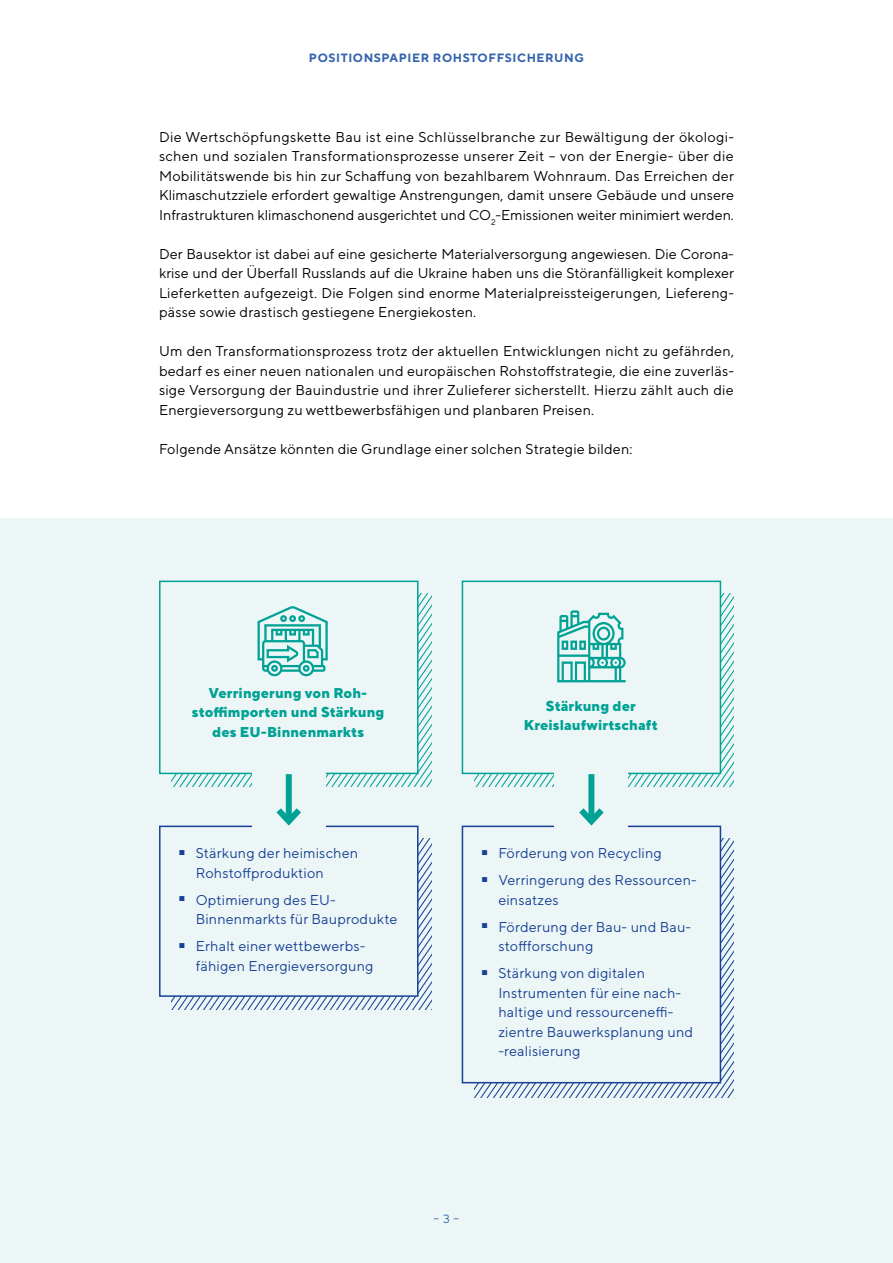
<style>
.page{position:relative;width:893px;height:1263px;background:#fff}
.page>*{position:absolute;margin:0;border:0;box-sizing:border-box;transform-origin:0 0}
.t1{font:14.25px/19.5px "TT Norms Pro";letter-spacing:.015em;color:#000;text-align:justify}
.t2{font:14.25px/19.5px "TT Norms Pro";letter-spacing:.015em;color:#164194}
.t3{font:800 14.25px/19.5px "TT Norms Pro";letter-spacing:.01em;color:#00a295;text-align:center}
.t4{font:700 12px "TT Norms Pro";letter-spacing:.05em;color:#3363ac}
.t5{font:12px "TT Norms Pro";color:#3363ac}
</style>
<div class="page">
<div style="left:0;top:519px;width:893px;height:744px;background:#edf6f6"></div>
<svg style="left:172px;top:593px;width:259px;height:194px"></svg>
<svg style="left:172px;top:838px;width:259px;height:171px"></svg>
<div style="left:159px;top:581px;width:259px;height:193px;background:#edf6f6;border:2px solid #00a295"></div>
<div style="left:159px;top:826px;width:259px;height:171px;background:#edf6f6;border:2px solid #164194"></div>
<svg style="left:474px;top:593px;width:260px;height:194px"></svg>
<svg style="left:474px;top:838px;width:260px;height:259px"></svg>
<div style="left:462px;top:581px;width:259px;height:193px;background:#edf6f6;border:2px solid #00a295"></div>
<div style="left:462px;top:826px;width:259px;height:257px;background:#edf6f6;border:2px solid #164194"></div>
<div style="left:252px;top:760px;width:74px;height:88px;background:#edf6f6"></div>
<div style="left:554px;top:760px;width:74px;height:88px;background:#edf6f6"></div>
<div style="left:286px;top:774px;width:6px;height:47px;background:#00a295"></div>
<svg style="left:276px;top:802px;width:25px;height:24px"></svg>
<div style="left:588px;top:774px;width:6px;height:47px;background:#00a295"></div>
<svg style="left:579px;top:802px;width:25px;height:24px"></svg>
<svg style="left:557px;top:610px;width:69px;height:72px"></svg>
<svg style="left:258px;top:606px;width:70px;height:70px"></svg>
<p class="t4" style="left:309px;top:50px;width:277px">POSITIONSPAPIER ROHSTOFFSICHERUNG</p>
<p class="t1" style="left:159px;top:127px;width:576px">Die Wertschöpfungskette Bau ist eine Schlüsselbranche zur Bewältigung der ökologi&shy;schen und sozialen Transformationsprozesse unserer Zeit – von der Energie- über die Mobilitätswende bis hin zur Schaffung von bezahlbarem Wohnraum. Das Erreichen der Klimaschutzziele erfordert gewaltige Anstrengungen, damit unsere Gebäude und unsere Infrastrukturen klimaschonend ausgerichtet und CO<sub>2</sub>-Emissionen weiter minimiert werden.</p>
<p class="t1" style="left:159px;top:244px;width:577px">Der Bausektor ist dabei auf eine gesicherte Materialversorgung angewiesen. Die Corona&shy;krise und der Überfall Russlands auf die Ukraine haben uns die Störanfälligkeit komplexer Lieferketten aufgezeigt. Die Folgen sind enorme Materialpreissteigerungen, Liefereng&shy;pässe sowie drastisch gestiegene Energiekosten.</p>
<p class="t1" style="left:159px;top:341px;width:577px">Um den Transformationsprozess trotz der aktuellen Entwicklungen nicht zu gefährden, bedarf es einer neuen nationalen und europäischen Rohstoffstrategie, die eine zuverläs&shy;sige Versorgung der Bauindustrie und ihrer Zulieferer sicherstellt. Hierzu zählt auch die Energieversorgung zu wettbewerbsfähigen und planbaren Preisen.</p>
<p class="t1" style="left:159px;top:439px;width:475px">Folgende Ansätze könnten die Grundlage einer solchen Strategie bilden:</p>
<p class="t3" style="left:192px;top:683px;width:194px">Verringerung von Roh&shy;stoffimporten und Stärkung des EU-Binnenmarkts</p>
<p class="t2" style="left:196px;top:843px;width:164px;text-indent:-17px"><sup>■</sup> Stärkung der heimischen<br>Rohstoffproduktion</p>
<p class="t2" style="left:196px;top:890px;width:203px;text-indent:-17px"><sup>■</sup> Optimierung des EU-<br>Binnenmarkts für Bauprodukte</p>
<p class="t2" style="left:196px;top:936px;width:179px;text-indent:-17px"><sup>■</sup> Erhalt einer wettbewerbs&shy;fähigen Energieversorgung</p>
<p class="t3" style="left:524px;top:696px;width:135px">Stärkung der<br>Kreislaufwirtschaft</p>
<p class="t2" style="left:481px;top:843px;width:182px"><sup>■</sup> Förderung von Recycling</p>
<p class="t2" style="left:498px;top:870px;width:200px;text-indent:-17px"><sup>■</sup> Verringerung des Ressourcen&shy;einsatzes</p>
<p class="t2" style="left:498px;top:917px;width:194px;text-indent:-17px"><sup>■</sup> Förderung der Bau- und Bau&shy;stoffforschung</p>
<p class="t2" style="left:498px;top:963px;width:196px;text-indent:-17px"><sup>■</sup> Stärkung von digitalen<br>Instrumenten für eine nach&shy;haltige und ressourceneffi&shy;zientre Bauwerksplanung und -realisierung</p>
<p class="t5" style="left:434px;top:1211px;width:27px">– 3 –</p>
</div>
